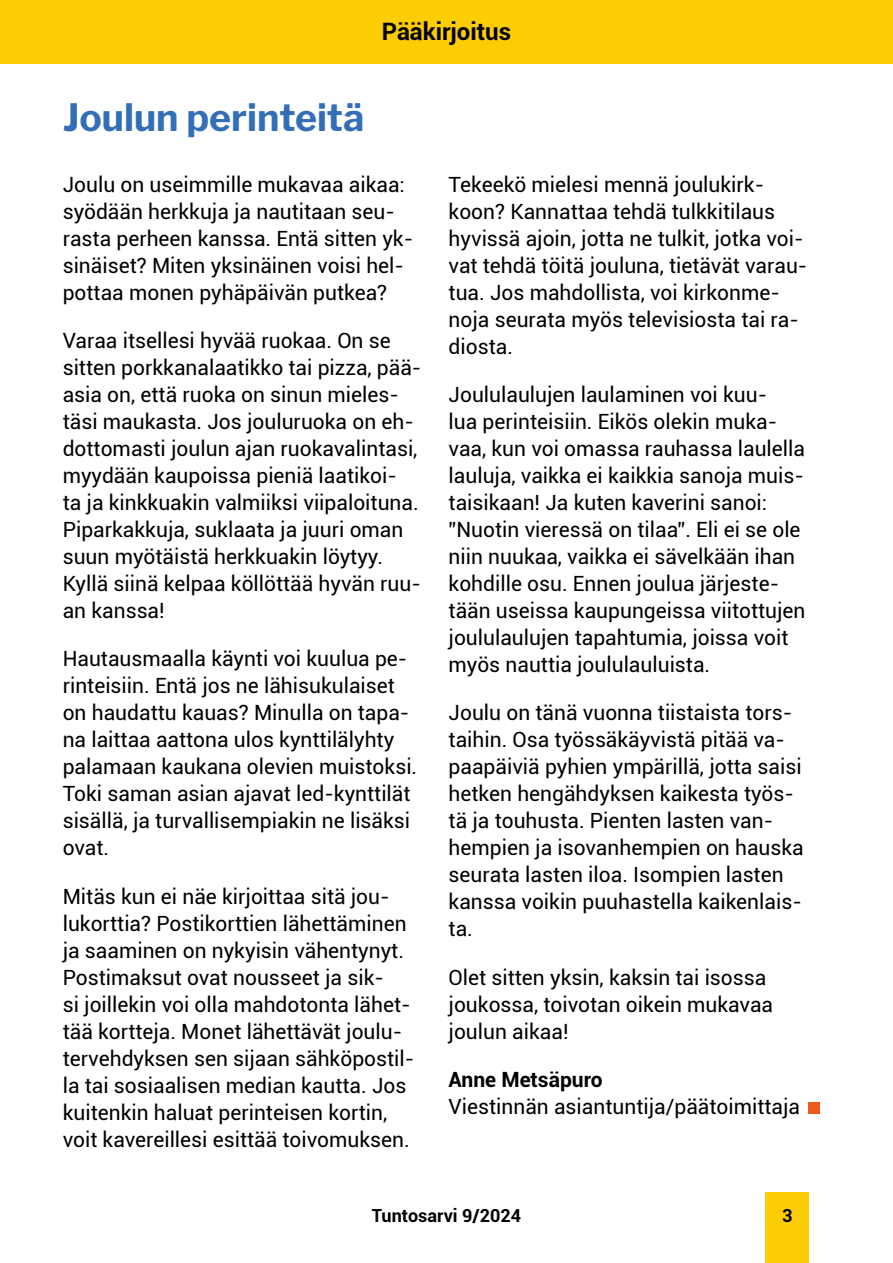
<style>
.page{position:relative;width:893px;height:1263px;background:#fff}
.page>*{position:absolute;margin:0;border:0;box-sizing:border-box;transform-origin:0 0}
.t1{font:700 37.5px "Libre Franklin";color:#336fb6}
.t2{font:700 24px "Roboto";color:#000}
.t3{font:21px/27px "Roboto";color:#000}
.t4{font:700 21px "Roboto";color:#000}
.t5{font:700 18px "Roboto";color:#000}
</style>
<div class="page">
<div style="left:765px;top:1192px;width:44px;height:71px;background:#fccd05"></div>
<div style="left:0;top:0;width:893px;height:64px;background:#fccd05"></div>
<div style="left:808px;top:1102px;width:12px;height:12px;background:#eb5b1d"></div>
<p class="t2" style="left:382px;top:15px;width:131px">Pääkirjoitus</p>
<h1 class="t1" style="left:63px;top:95px;width:303px">Joulun perinteitä</h1>
<p class="t3" style="left:63px;top:170px;width:352px">Joulu on useimmille mukavaa aikaa: syödään herkkuja ja nautitaan seu&shy;rasta perheen kanssa. Entä sitten yk&shy;sinäiset? Miten yksinäinen voisi hel&shy;pottaa monen pyhäpäivän putkea?</p>
<p class="t3" style="left:63px;top:326px;width:360px">Varaa itsellesi hyvää ruokaa. On se sitten porkkanalaatikko tai pizza, pää&shy;asia on, että ruoka on sinun mieles&shy;täsi maukasta. Jos jouluruoka on eh&shy;dottomasti joulun ajan ruokavalintasi, myydään kaupoissa pieniä laatikoi-<br>ta ja kinkkuakin valmiiksi viipaloituna.<br>Piparkakkuja, suklaata ja juuri oman suun myötäistä herkkuakin löytyy.<br>Kyllä siinä kelpaa köllöttää hyvän ruu&shy;an kanssa!</p>
<p class="t3" style="left:63px;top:644px;width:356px">Hautausmaalla käynti voi kuulua pe&shy;rinteisiin. Entä jos ne lähisukulaiset on haudattu kauas? Minulla on tapa&shy;na laittaa aattona ulos kynttilälyhty palamaan kaukana olevien muistoksi.<br>Toki saman asian ajavat led-kynttilät sisällä, ja turvallisempiakin ne lisäksi ovat.</p>
<p class="t3" style="left:63px;top:882px;width:353px">Mitäs kun ei näe kirjoittaa sitä jou&shy;lukorttia? Postikorttien lähettäminen ja saaminen on nykyisin vähentynyt.<br>Postimaksut ovat nousseet ja sik-<br>si joillekin voi olla mahdotonta lähet&shy;tää kortteja. Monet lähettävät joulu&shy;tervehdyksen sen sijaan sähköpostil&shy;la tai sosiaalisen median kautta. Jos kuitenkin haluat perinteisen kortin, voit kavereillesi esittää toivomuksen.</p>
<p class="t3" style="left:449px;top:170px;width:360px">Tekeekö mielesi mennä joulukirk&shy;koon? Kannattaa tehdä tulkkitilaus hyvissä ajoin, jotta ne tulkit, jotka voi&shy;vat tehdä töitä jouluna, tietävät varau&shy;tua. Jos mahdollista, voi kirkonme&shy;noja seurata myös televisiosta tai ra&shy;diosta.</p>
<p class="t3" style="left:449px;top:380px;width:358px">Joululaulujen laulaminen voi kuu-<br>lua perinteisiin. Eikös olekin muka&shy;vaa, kun voi omassa rauhassa laulella lauluja, vaikka ei kaikkia sanoja muis&shy;taisikaan! Ja kuten kaverini sanoi: ”Nuotin vieressä on tilaa”. Eli ei se ole niin nuukaa, vaikka ei sävelkään ihan kohdille osu. Ennen joulua järjeste&shy;tään useissa kaupungeissa viitottujen joululaulujen tapahtumia, joissa voit myös nauttia joululauluista.</p>
<p class="t3" style="left:449px;top:698px;width:357px">Joulu on tänä vuonna tiistaista tors&shy;taihin. Osa työssäkäyvistä pitää va&shy;paapäiviä pyhien ympärillä, jotta saisi hetken hengähdyksen kaikesta työs&shy;tä ja touhusta. Pienten lasten van&shy;hempien ja isovanhempien on hauska seurata lasten iloa. Isompien lasten kanssa voikin puuhastella kaikenlais&shy;ta.</p>
<p class="t3" style="left:449px;top:963px;width:326px">Olet sitten yksin, kaksin tai isossa joukossa, toivotan oikein mukavaa joulun aikaa!</p>
<p class="t4" style="left:449px;top:1064px;width:156px">Anne Metsäpuro</p>
<p class="t3" style="left:449px;top:1092px;width:353px">Viestinnän asiantuntija/päätoimittaja</p>
<p class="t5" style="left:372px;top:1203px;width:151px">Tuntosarvi 9/2024</p>
<p class="t5" style="left:782px;top:1203px;width:12px">3</p>
</div>
